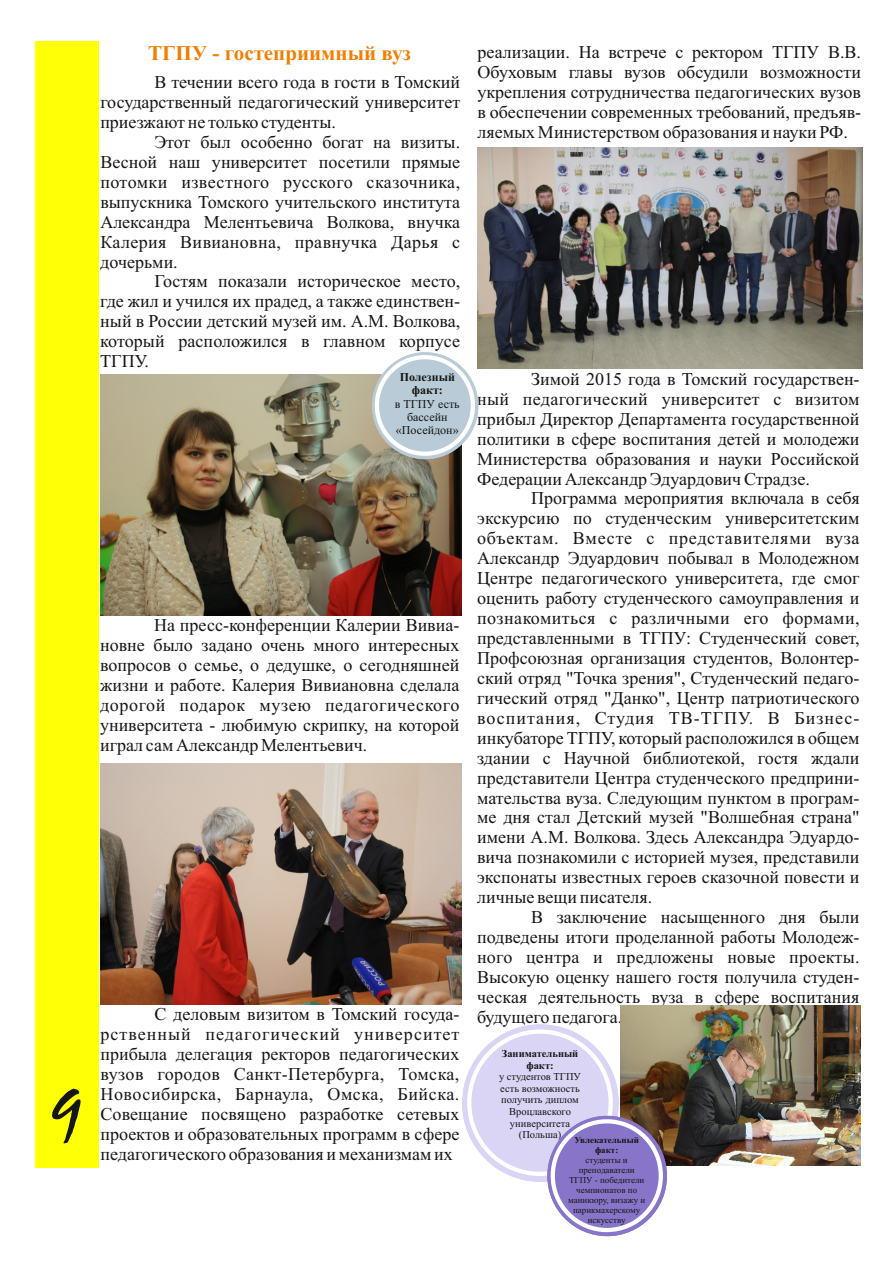
<style>
.page{position:relative;width:893px;height:1263px;background:#fff}
.page>*{position:absolute;margin:0;border:0;box-sizing:border-box;transform-origin:0 0}
.t1{font:72px "Mistral";color:#151616}
.t2{font:700 21px "Times New Roman";color:#f27e00}
.t3{font:18px/20px "Times New Roman";color:#151616;text-align:justify}
.t4{font:12px/13.4px "Times New Roman";color:#151616;text-align:center}
.t5{font:700 12px/13.4px "Times New Roman";color:#151616;text-align:center}
.t6{font:10.5px/11.7px "Times New Roman";color:#151616;text-align:center}
.t7{font:700 10.5px/11.7px "Times New Roman";color:#151616;text-align:center}
.t8{font:9px/9.9px "Times New Roman";color:#151616;text-align:center}
.t9{font:700 9px/9.9px "Times New Roman";color:#151616;text-align:center}
</style>
<div class="page">
<div style="left:35px;top:41px;width:64px;height:1127px;background:#ffff05"></div>
<img style="left:100px;top:375px;width:361px;height:240px">
<img style="left:101px;top:763px;width:361px;height:241px">
<img style="left:477px;top:147px;width:385px;height:222px">
<img style="left:621px;top:1006px;width:240px;height:160px">
<div style="left:372px;top:352px;width:106px;height:107px;background:#b8cbd6;border-radius:50%"></div>
<div style="left:375px;top:355px;width:100px;height:101px;background:#b8cbd6;border:4px solid #fff;border-radius:50%"></div>
<div style="left:462px;top:1024px;width:157px;height:158px;background:#dad4f5;border-radius:50%"></div>
<div style="left:467px;top:1029px;width:146px;height:147px;background:#dad4f5;border:4px solid #fff;border-radius:50%"></div>
<svg style="left:547px;top:1116px;width:120px;height:120px"></svg>
<div style="left:551px;top:1119px;width:112px;height:113px;background:#8874c8;border:4px solid #fff;border-radius:50%"></div>
<h1 class="t1" style="left:52px;top:1092px;width:32px">9</h1>
<p class="t2" style="left:148px;top:46px;width:264px">ТГПУ - гостеприимный вуз</p>
<p class="t3" style="left:100px;top:74px;width:361px;text-indent:54px">В течении всего года в гости в Томский государственный педагогический университет приезжают не только студенты.</p>
<p class="t3" style="left:100px;top:134px;width:361px;text-indent:54px">Этот был особенно богат на визиты.<br>Весной наш университет посетили прямые потомки известного русского сказочника, выпускника Томского учительского института Александра Мелентьевича Волкова, внучка Калерия Вивиановна, правнучка Дарья с дочерьми.</p>
<p class="t3" style="left:100px;top:273px;width:361px;text-indent:54px">Гостям показали историческое место, где жил и учился их прадед, а также единствен&shy;ный в России детский музей им. А.М. Волкова, который расположился в главном корпусе ТГПУ.</p>
<p class="t5" style="left:400px;top:372px;width:57px">Полезный факт:</p>
<p class="t4" style="left:395px;top:398px;width:66px">в ТГПУ есть бассейн «Посейдон»</p>
<p class="t3" style="left:100px;top:617px;width:361px;text-indent:54px">На пресс-конференции Калерии Вивиа&shy;новне было задано очень много интересных вопросов о семье, о дедушке, о сегодняшней жизни и работе. Калерия Вивиановна сделала дорогой подарок музею педагогического университета - любимую скрипку, на которой играл сам Александр Мелентьевич.</p>
<p class="t3" style="left:100px;top:1006px;width:360px;text-indent:54px">С деловым визитом в Томский госуда&shy;рственный педагогический университет прибыла делегация ректоров педагогических вузов городов Санкт-Петербурга, Томска, Новосибирска, Барнаула, Омска, Бийска.<br>Совещание посвящено разработке сетевых проектов и образовательных программ в сфере педагогического образования и механизмам их</p>
<p class="t3" style="left:478px;top:44px;width:385px">реализации. На встрече с ректором ТГПУ В.В.<br>Обуховым главы вузов обсудили возможности укрепления сотрудничества педагогических вузов в обеспечении современных требований, предъяв&shy;ляемых Министерством образования и науки РФ.</p>
<p class="t3" style="left:477px;top:371px;width:384px;text-indent:54px">Зимой 2015 года в Томский государствен&shy;ный педагогический университет с визитом прибыл Директор Департамента государственной политики в сфере воспитания детей и молодежи Министерства образования и науки Российской Федерации Александр Эдуардович Страдзе.</p>
<p class="t3" style="left:477px;top:490px;width:384px;text-indent:54px">Программа мероприятия включала в себя экскурсию по студенческим университетским объектам. Вместе с представителями вуза Александр Эдуардович побывал в Молодежном Центре педагогического университета, где смог оценить работу студенческого самоуправления и познакомиться с различными его формами, представленными в ТГПУ: Студенческий совет, Профсоюзная организация студентов, Волонтер&shy;ский отряд "Точка зрения", Студенческий педаго&shy;гический отряд "Данко", Центр патриотического воспитания, Студия ТВ-ТГПУ. В Бизнес&shy;инкубаторе ТГПУ, который расположился в общем здании с Научной библиотекой, гостя ждали представители Центра студенческого предприни&shy;мательства вуза. Следующим пунктом в програм&shy;ме дня стал Детский музей "Волшебная страна" имени А.М. Волкова. Здесь Александра Эдуардо&shy;вича познакомили с историей музея, представили экспонаты известных героев сказочной повести и личные вещи писателя.</p>
<p class="t3" style="left:477px;top:909px;width:384px;text-indent:54px">В заключение насыщенного дня были подведены итоги проделанной работы Молодеж&shy;ного центра и предложены новые проекты.<br>Высокую оценку нашего гостя получила студен&shy;ческая деятельность вуза в сфере воспитания будущего педагога.</p>
<p class="t7" style="left:502px;top:1048px;width:78px">Занимательный факт:</p>
<p class="t6" style="left:499px;top:1072px;width:83px">у студентов ТГПУ есть возможность получить диплом<br>Вроцлавского университета (Польша)</p>
<p class="t9" style="left:574px;top:1136px;width:66px">Увлекательный факт:</p>
<p class="t8" style="left:568px;top:1156px;width:79px">студенты и преподаватели<br>ТГПУ - победители чемпионатов по маникюру, визажу и парикмахерскому искусству</p>
</div>
